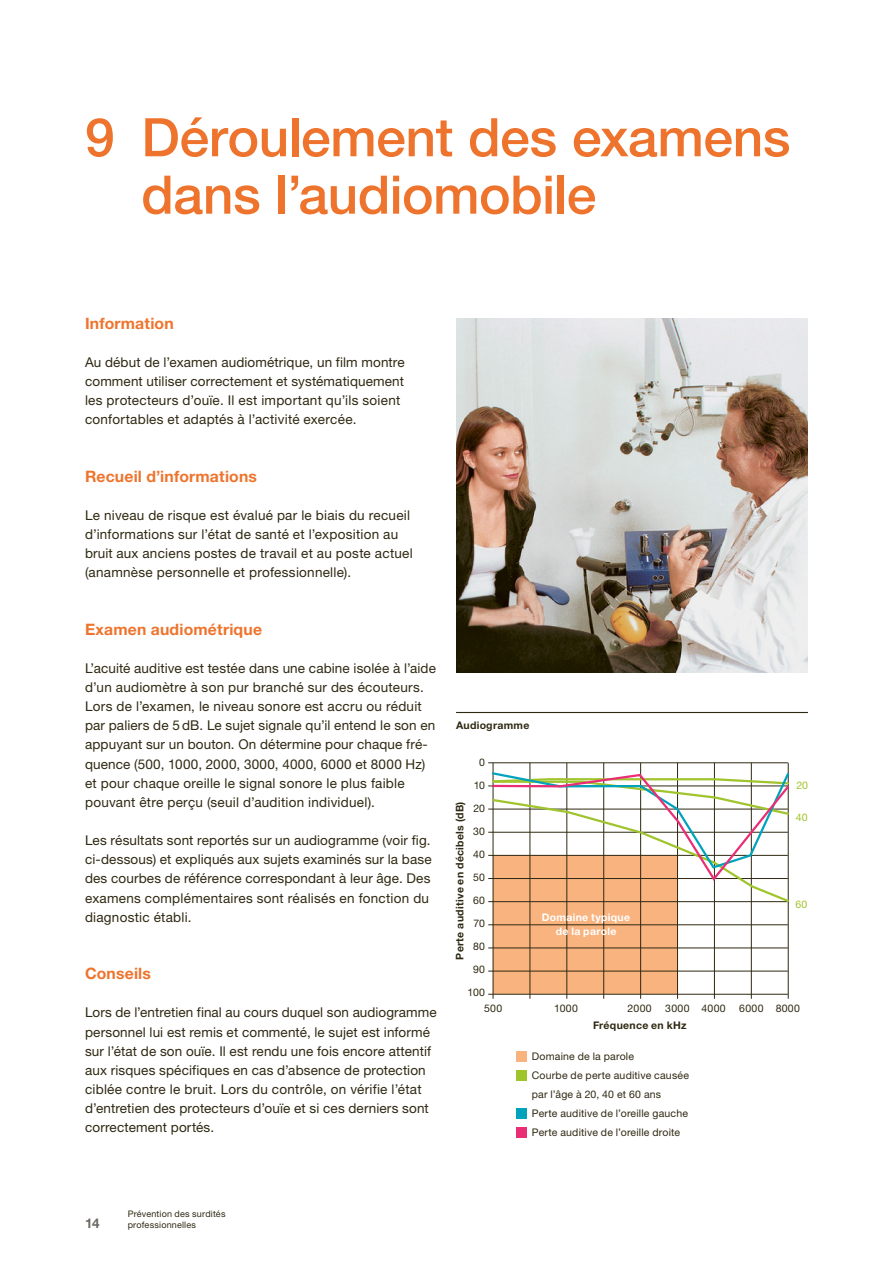
<style>
.page{position:relative;width:893px;height:1263px;background:#fff}
.page>*{position:absolute;margin:0;border:0;box-sizing:border-box;transform-origin:0 0}
.t1{font:500 53.25px/57.4px "Helvetica Neue LT Std";letter-spacing:-.01em;color:#ee742d}
.t2{font:700 15.75px "Helvetica Neue LT Std";letter-spacing:.01em;color:#ee742d}
.t3{font:13.5px/19.2px "Helvetica Neue LT Std";letter-spacing:.015em;color:#2f2912}
.t4{font:700 13.5px "Helvetica Neue LT Std";color:#6d6a63}
.t5{font:10.5px/23px "Helvetica Neue LT Std";letter-spacing:.015em;color:#2f2912}
.t6{font:700 10.5px "Helvetica Neue LT Std";letter-spacing:.03em;color:#2f2912}
.t7{font:700 10.5px/13.8px "Helvetica Neue LT Std";letter-spacing:.03em;color:#fff;text-align:center}
.t8{font:10.5px "Helvetica Neue LT Std";letter-spacing:.035em;color:#2f2912}
.t9{font:10.5px "Helvetica Neue LT Std";color:#a0c42b}
.t10{font:9px/10.6px "Helvetica Neue LT Std";letter-spacing:.02em;color:#2f2912}
</style>
<div class="page">
<img style="left:456px;top:319px;width:352px;height:354px">
<hr style="left:456px;top:712px;width:352px;height:1px;background:#2f2912">
<div style="left:516px;top:1051px;width:11px;height:10px;background:#f8b37f"></div>
<div style="left:516px;top:1070px;width:11px;height:10px;background:#a0c42b"></div>
<div style="left:516px;top:1108px;width:11px;height:11px;background:#00a2bc"></div>
<div style="left:516px;top:1127px;width:11px;height:11px;background:#e92e76"></div>
<div style="left:494px;top:855px;width:184px;height:139px;background:#f8b37f"></div>
<hr style="left:488px;top:994px;width:300px;height:1px;background:#2f2912">
<hr style="left:488px;top:971px;width:300px;height:1px;background:#2f2912">
<hr style="left:488px;top:947px;width:300px;height:1px;background:#2f2912">
<hr style="left:488px;top:924px;width:300px;height:1px;background:#2f2912">
<hr style="left:488px;top:901px;width:300px;height:1px;background:#2f2912">
<hr style="left:488px;top:878px;width:300px;height:1px;background:#2f2912">
<hr style="left:488px;top:855px;width:300px;height:1px;background:#2f2912">
<hr style="left:488px;top:832px;width:300px;height:1px;background:#2f2912">
<hr style="left:488px;top:785px;width:300px;height:1px;background:#2f2912">
<hr style="left:488px;top:809px;width:300px;height:1px;background:#2f2912">
<hr style="left:488px;top:762px;width:300px;height:1px;background:#2f2912">
<hr style="left:493px;top:763px;width:1px;height:236px;background:#2f2912">
<hr style="left:530px;top:763px;width:1px;height:236px;background:#2f2912">
<hr style="left:566px;top:763px;width:1px;height:236px;background:#2f2912">
<hr style="left:640px;top:763px;width:1px;height:236px;background:#2f2912">
<hr style="left:603px;top:763px;width:1px;height:236px;background:#2f2912">
<hr style="left:714px;top:763px;width:1px;height:236px;background:#2f2912">
<hr style="left:677px;top:763px;width:1px;height:236px;background:#2f2912">
<hr style="left:751px;top:763px;width:1px;height:236px;background:#2f2912">
<hr style="left:788px;top:763px;width:1px;height:236px;background:#2f2912">
<svg style="left:490px;top:771px;width:299px;height:133px"></svg>
<h1 class="t1" style="left:141px;top:108px;width:651px;text-indent:-56px">9 Déroulement des examens dans l’audiomobile</h1>
<p class="t2" style="left:85px;top:313px;width:90px">Information</p>
<p class="t3" style="left:85px;top:352px;width:321px">Au début de l’examen audiométrique, un film montre comment utiliser correctement et systématiquement les protecteurs d’ouïe. Il est important qu’ils soient confortables et adaptés à l’activité exercée.</p>
<p class="t2" style="left:85px;top:466px;width:174px">Recueil d’informations</p>
<p class="t3" style="left:85px;top:505px;width:329px">Le niveau de risque est évalué par le biais du recueil d’informations sur l’état de santé et l’exposition au bruit aux anciens postes de travail et au poste actuel (anamnèse personnelle et professionnelle).</p>
<p class="t2" style="left:85px;top:619px;width:179px">Examen audiométrique</p>
<p class="t3" style="left:85px;top:658px;width:352px">L’acuité auditive est testée dans une cabine isolée à l’aide d’un audiomètre à son pur branché sur des écouteurs.<br>Lors de l’examen, le niveau sonore est accru ou réduit par paliers de 5 dB. Le sujet signale qu’il entend le son en appuyant sur un bouton. On détermine pour chaque fré&shy;quence (500, 1000, 2000, 3000, 4000, 6000 et 8000 Hz) et pour chaque oreille le signal sonore le plus faible pouvant être perçu (seuil d’audition individuel).</p>
<p class="t3" style="left:85px;top:830px;width:348px">Les résultats sont reportés sur un audiogramme (voir fig. ci-dessous) et expliqués aux sujets examinés sur la base des courbes de référence correspondant à leur âge. Des examens complémentaires sont réalisés en fonction du diagnostic établi.</p>
<p class="t2" style="left:85px;top:964px;width:67px">Conseils</p>
<p class="t3" style="left:85px;top:1003px;width:353px">Lors de l’entretien final au cours duquel son audiogramme personnel lui est remis et commenté, le sujet est informé sur l’état de son ouïe. Il est rendu une fois encore attentif aux risques spécifiques en cas d’absence de protection ciblée contre le bruit. Lors du contrôle, on vérifie l’état d’entretien des protecteurs d’ouïe et si ces derniers sont correctement portés.</p>
<p class="t6" style="left:456px;top:719px;width:75px">Audiogramme</p>
<p class="t5" style="left:467px;top:751px;width:19px;text-align:right">0<br>10<br>20<br>30<br>40<br>50<br>60<br>70<br>80<br>90<br>100</p>
<p class="t6" style="left:453px;top:959px;width:160px;rotate:-90deg">Perte auditive en décibels (dB)</p>
<p class="t7" style="left:542px;top:910px;width:90px">Domaine typique de la parole</p>
<p class="t9" style="left:796px;top:779px;width:13px">20</p>
<p class="t9" style="left:796px;top:811px;width:13px">40</p>
<p class="t9" style="left:795px;top:898px;width:13px">60</p>
<p class="t5" style="left:484px;top:997px;width:20px">500</p>
<p class="t5" style="left:554px;top:997px;width:25px">1000</p>
<p class="t5" style="left:628px;top:997px;width:26px">2000</p>
<p class="t8" style="left:665px;top:1002px;width:62px">3000 4000</p>
<p class="t8" style="left:739px;top:1002px;width:62px">6000 8000</p>
<p class="t6" style="left:593px;top:1019px;width:95px">Fréquence en kHz</p>
<p class="t5" style="left:532px;top:1046px;width:159px;line-height:19.2px">Domaine de la parole<br>Courbe de perte auditive causée par l’âge à 20, 40 et 60 ans<br>Perte auditive de l’oreille gauche<br>Perte auditive de l’oreille droite</p>
<p class="t4" style="left:85px;top:1215px;width:16px">14</p>
<p class="t10" style="left:128px;top:1208px;width:99px">Prévention des surdités professionnelles</p>
</div>
